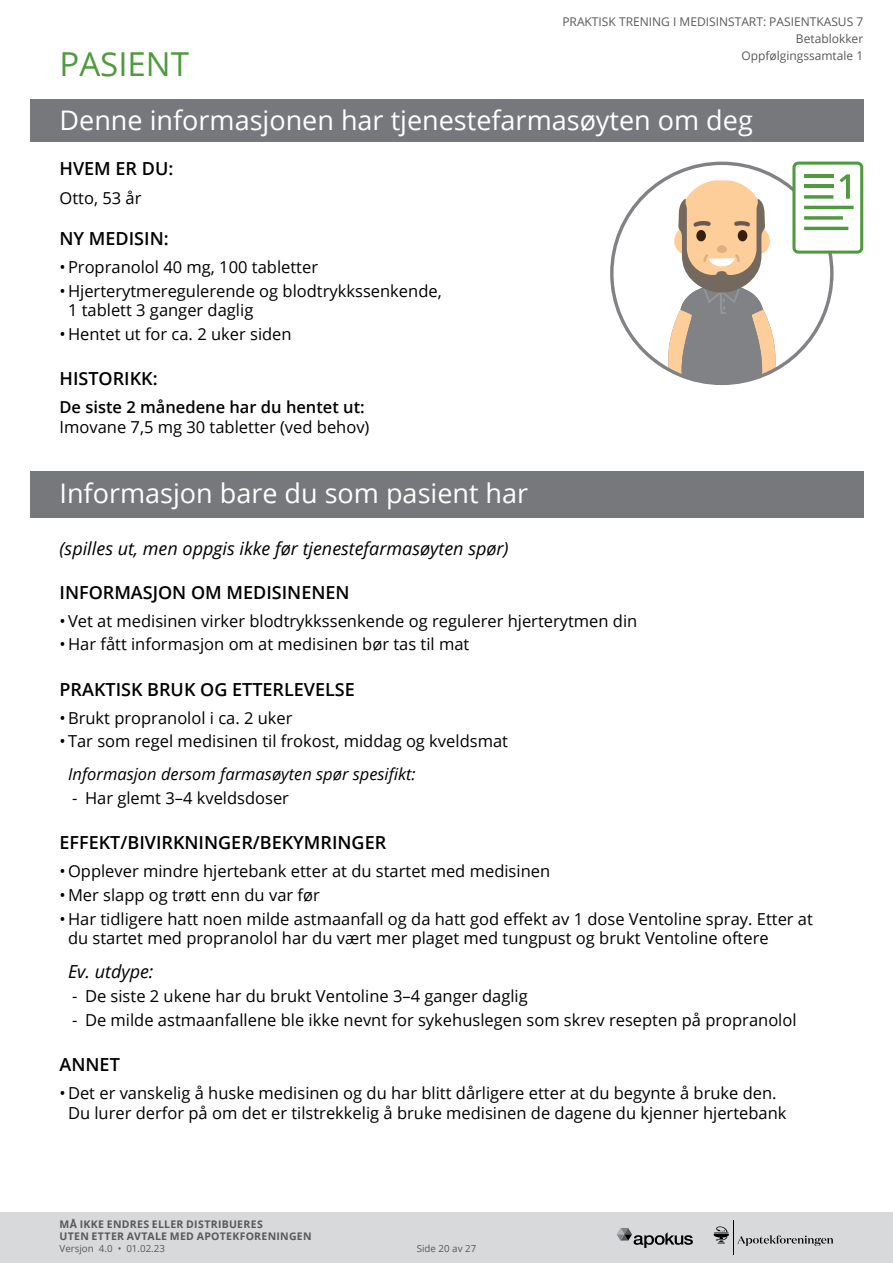
<style>
.page{position:relative;width:893px;height:1263px;background:#fff}
.page>*{position:absolute;margin:0;border:0;box-sizing:border-box;transform-origin:0 0}
.t1{font:33px "Open Sans";color:#4f9a3c}
.t2{font:27px "Open Sans";color:#fff}
.t3{font:600 18px "Open Sans";color:#000}
.t4{font:italic 18px "Open Sans";color:#000}
.t5{font:16.5px/19.5px "Open Sans";color:#000}
.t6{font:italic 16.5px "Open Sans";color:#000}
.t7{font:600 16.5px "Open Sans";color:#000}
.t8{font:12px/17.1px "Open Sans";color:#58595b;text-align:right}
.t9{font:700 10.5px/12px "Open Sans";letter-spacing:.03em;color:#58595b}
.t10{font:9.75px "Open Sans";color:#58595b}
</style>
<div class="page">
<div style="left:0;top:1212px;width:893px;height:51px;background:#d7d9da"></div>
<svg style="left:737px;top:1235px;width:96px;height:11px"></svg>
<hr style="left:733px;top:1220px;width:1px;height:34px;background:#000">
<svg style="left:713px;top:1226px;width:16px;height:18px"></svg>
<svg style="left:617px;top:1228px;width:76px;height:20px"></svg>
<svg style="left:613px;top:162px;width:250px;height:220px"></svg>
<div style="left:30px;top:99px;width:833px;height:42px;background:#77787b"></div>
<div style="left:30px;top:471px;width:833px;height:47px;background:#77787b"></div>
<p class="t8" style="left:562px;top:13px;width:302px">PRAKTISK TRENING I MEDISINSTART: PASIENTKASUS 7<br>Betablokker<br>Oppfølgingssamtale 1</p>
<h1 class="t1" style="left:60px;top:42px;width:131px">PASIENT</h1>
<h2 class="t2" style="left:60px;top:101px;width:695px">Denne informasjonen har tjenestefarmasøyten om deg</h2>
<p class="t3" style="left:60px;top:156px;width:115px">HVEM ER DU:</p>
<p class="t5" style="left:60px;top:187px;width:83px">Otto, 53 år</p>
<p class="t3" style="left:60px;top:226px;width:111px">NY MEDISIN:</p>
<p class="t5" style="left:60px;top:257px;width:260px">•Propranolol 40 mg, 100 tabletter</p>
<p class="t5" style="left:68px;top:280px;width:375px;text-indent:-8px">•Hjerterytmeregulerende og blodtrykkssenkende,<br>1 tablett 3 ganger daglig</p>
<p class="t5" style="left:60px;top:324px;width:234px">•Hentet ut for ca. 2 uker siden</p>
<p class="t3" style="left:60px;top:366px;width:100px">HISTORIKK:</p>
<p class="t7" style="left:60px;top:396px;width:307px">De siste 2 månedene har du hentet ut:</p>
<p class="t5" style="left:60px;top:417px;width:311px">Imovane 7,5 mg 30 tabletter (ved behov)</p>
<h2 class="t2" style="left:60px;top:475px;width:470px">Informasjon bare du som pasient har</h2>
<p class="t4" style="left:60px;top:536px;width:451px">(spilles ut, men oppgis ikke før tjenestefarmasøyten spør)</p>
<p class="t3" style="left:60px;top:580px;width:292px">INFORMASJON OM MEDISINENEN</p>
<p class="t5" style="left:60px;top:610px;width:579px">•Vet at medisinen virker blodtrykkssenkende og regulerer hjerterytmen din</p>
<p class="t5" style="left:60px;top:634px;width:411px">•Har fått informasjon om at medisinen bør tas til mat</p>
<p class="t3" style="left:60px;top:677px;width:297px">PRAKTISK BRUK OG ETTERLEVELSE</p>
<p class="t5" style="left:60px;top:707px;width:235px">•Brukt propranolol i ca. 2 uker</p>
<p class="t5" style="left:60px;top:731px;width:450px">• Tar som regel medisinen til frokost, middag og kveldsmat</p>
<p class="t6" style="left:68px;top:763px;width:349px">Informasjon dersom farmasøyten spør spesifikt:</p>
<p class="t5" style="left:72px;top:787px;width:218px">- Har glemt 3–4 kveldsdoser</p>
<p class="t3" style="left:60px;top:830px;width:328px">EFFEKT/BIVIRKNINGER/BEKYMRINGER</p>
<p class="t5" style="left:60px;top:861px;width:492px">•Opplever mindre hjertebank etter at du startet med medisinen</p>
<p class="t5" style="left:60px;top:885px;width:262px">•Mer slapp og trøtt enn du var før</p>
<p class="t5" style="left:68px;top:908px;width:746px;text-indent:-8px">•Har tidligere hatt noen milde astmaanfall og da hatt god effekt av 1 dose Ventoline spray. Etter at du startet med propranolol har du vært mer plaget med tungpust og brukt Ventoline oftere</p>
<p class="t4" style="left:68px;top:959px;width:87px">Ev. utdype:</p>
<p class="t5" style="left:72px;top:986px;width:457px">- De siste 2 ukene har du brukt Ventoline 3–4 ganger daglig</p>
<p class="t5" style="left:72px;top:1010px;width:726px">- De milde astmaanfallene ble ikke nevnt for sykehuslegen som skrev resepten på propranolol</p>
<p class="t3" style="left:60px;top:1052px;width:62px">ANNET</p>
<p class="t5" style="left:68px;top:1083px;width:720px;text-indent:-8px">•Det er vanskelig å huske medisinen og du har blitt dårligere etter at du begynte å bruke den.<br>Du lurer derfor på om det er tilstrekkelig å bruke medisinen de dagene du kjenner hjertebank</p>
<p class="t9" style="left:60px;top:1218px;width:254px">MÅ IKKE ENDRES ELLER DISTRIBUERES<br>UTEN ETTER AVTALE MED APOTEKFORENINGEN</p>
<p class="t10" style="left:60px;top:1241px;width:107px">Versjon 4.0 • 01.02.23</p>
<p class="t10" style="left:417px;top:1241px;width:61px">Side 20 av 27</p>
</div>
